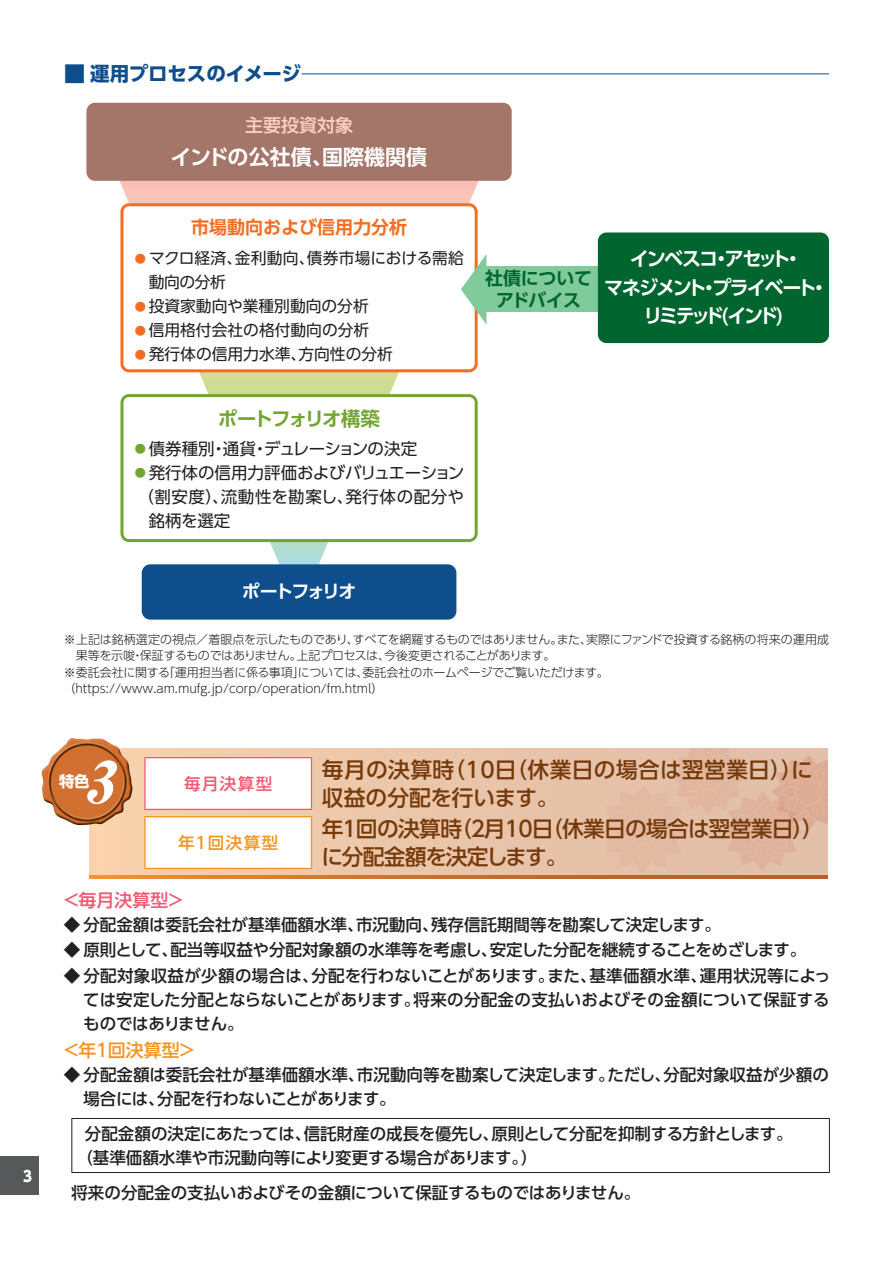
<style>
.page{position:relative;width:893px;height:1263px;background:#fff}
.page>*{position:absolute;margin:0;border:0;box-sizing:border-box;transform-origin:0 0}
.t1{font:italic 58.5px "Midashi Min Pr 5 MA31";color:#fff;scale:1.04 1}
.t2{font:500 21.75px/27.8px "UD Shin Go Pro";letter-spacing:-.03em;color:#763a0a}
.t3{font:500 21.75px/27.8px "UD Shin Go Pro";letter-spacing:.01em;color:#763a0a}
.t4{font:700 21px "UD Shin Go Pro De";color:#fff}
.t5{font:700 19.5px/28.5px "UD Shin Go Pro De";letter-spacing:-.115em;color:#fff;text-align:center}
.t6{font:700 19.5px "UD Shin Go Pro";letter-spacing:-.015em;color:#0f4e8c}
.t7{font:700 19.5px "UD Shin Go Pro De";letter-spacing:-.1em;color:#73a532}
.t8{font:700 18px "UD Shin Go Pro De";color:#f36e21}
.t9{font:700 18px/22.5px "UD Shin Go Pro De";letter-spacing:-.025em;color:#00652e;text-align:center}
.t10{font:500 18px "UD Shin Go Pro";color:#f7931d}
.t11{font:700 18px "UD Shin Go Pro De";letter-spacing:-.115em;color:#fff}
.t12{font:500 18px "UD Shin Go Pro";color:#f05972}
.t13{font:500 18px "UD Shin Go Pro";color:#fcd2c0}
.t14{font:500 16.5px/24px "UD Shin Go Pro";color:#231f20}
.t15{font:16.5px "UD Shin Go Pro";color:#231f20}
.t16{font:16.5px "UD Shin Go Pro";letter-spacing:.035em;color:#231f20}
.t17{font:16.5px "UD Shin Go Pro";letter-spacing:-.03em;color:#231f20}
.t18{font:500 16.5px "UD Shin Go Pro";letter-spacing:.09em;color:#f7931d}
.t19{font:500 16.5px "UD Shin Go Pro";letter-spacing:.09em;color:#f05972}
.t20{font:15.75px/23.7px "UD Shin Go Pro";color:#231f20}
.t21{font:700 15.3px "UD Shin Go Pro";color:#fff}
.t22{font:800 15px "UD Shin Go Pro";color:#fff;scale:.9 1}
.t23{font:300 12px "UD Shin Go Pro";letter-spacing:-.01em;color:#231f20}
.t24{font:300 12px "UD Shin Go Pro";letter-spacing:-.03em;color:#231f20}
.s1{font-size:21.75px}
.s2{font-size:16.5px;color:#f36e21}
.s3{color:#73a532}
</style>
<div class="page">
<div style="left:0;top:1157px;width:38px;height:38px;background:#57585a"></div>
<hr style="left:302px;top:73px;width:527px;height:1px;background:#0f4e8c">
<svg style="left:120px;top:181px;width:359px;height:390px"></svg>
<div style="left:142px;top:564px;width:314px;height:56px;background:#0f4e8c;border-radius:9px"></div>
<div style="left:86px;top:103px;width:426px;height:78px;background:#a47569;border-radius:9px"></div>
<svg style="left:120px;top:203px;width:358px;height:169px"></svg>
<svg style="left:120px;top:394px;width:358px;height:148px"></svg>
<div style="left:482px;top:267px;width:123px;height:45px;background:#80ca9c"></div>
<svg style="left:461px;top:254px;width:25px;height:71px"></svg>
<div style="left:598px;top:232px;width:231px;height:111px;background:#00652e;border-radius:9px"></div>
<div style="left:90px;top:748px;width:738px;height:128px;background:linear-gradient(to right,#f7d0ac,#dfbda8)"></div>
<svg style="left:598px;top:748px;width:230px;height:126px;background:#e1baa3"></svg>
<svg style="left:90px;top:876px;width:738px;height:3px;background:#cd712a"></svg>
<img style="left:41px;top:738px;width:92px;height:87px">
<div style="left:145px;top:758px;width:166px;height:51px;background:#fff"></div>
<hr style="left:144px;top:757px;width:168px;height:1px;background:#f05972">
<hr style="left:144px;top:758px;width:2px;height:51px;background:#f05972">
<hr style="left:311px;top:758px;width:1px;height:51px;background:#f05972">
<hr style="left:144px;top:809px;width:168px;height:1px;background:#f05972">
<div style="left:145px;top:817px;width:166px;height:51px;background:#fff"></div>
<hr style="left:144px;top:816px;width:168px;height:1px;background:#f7931d">
<hr style="left:144px;top:817px;width:2px;height:51px;background:#f7931d">
<hr style="left:311px;top:817px;width:1px;height:51px;background:#f7931d">
<hr style="left:144px;top:868px;width:168px;height:1px;background:#f7931d">
<hr style="left:71px;top:1118px;width:759px;height:1px;background:#231f20">
<hr style="left:71px;top:1119px;width:1px;height:53px;background:#231f20">
<hr style="left:71px;top:1172px;width:759px;height:1px;background:#231f20">
<hr style="left:829px;top:1119px;width:1px;height:53px;background:#231f20">
<p class="t22" style="left:23px;top:1163px;width:11px">3</p>
<p class="t6" style="left:64px;top:58px;width:239px"><span class="s1">■</span> 運用プロセスのイメージ</p>
<p class="t13" style="left:245px;top:111px;width:109px">主要投資対象</p>
<p class="t4" style="left:170px;top:140px;width:258px">インドの公社債、国際機関債</p>
<p class="t8" style="left:191px;top:213px;width:217px">市場動向および信用力分析</p>
<p class="t20" style="left:149px;top:246px;width:317px;text-indent:-16px"><span class="s2">●</span>マクロ経済、金利動向、債券市場における需給動向の分析</p>
<p class="t20" style="left:132px;top:294px;width:238px"><span class="s2">●</span>投資家動向や業種別動向の分析</p>
<p class="t20" style="left:132px;top:318px;width:239px"><span class="s2">●</span>信用格付会社の格付動向の分析</p>
<p class="t20" style="left:132px;top:342px;width:262px"><span class="s2">●</span>発行体の信用力水準、方向性の分析</p>
<p class="t7" style="left:218px;top:403px;width:164px">ポートフォリオ構築</p>
<p class="t17" style="left:132px;top:436px;width:286px"><span class="s3">●</span>債券種別・通貨・デュレーションの決定</p>
<p class="t15" style="left:132px;top:460px;width:334px"><span class="s3">●</span>発行体の信用力評価およびバリュエーション</p>
<p class="t16" style="left:137px;top:484px;width:328px">（割安度）、流動性を勘案し、発行体の配分や</p>
<p class="t15" style="left:149px;top:508px;width:83px">銘柄を選定</p>
<p class="t11" style="left:242px;top:577px;width:116px">ポートフォリオ</p>
<p class="t9" style="left:485px;top:266px;width:108px">社債についてアドバイス</p>
<p class="t5" style="left:604px;top:244px;width:226px">インベスコ・アセット・<br>マネジメント・プライベート・リミテッド(インド)</p>
<p class="t23" style="left:64px;top:629px;width:767px">※上記は銘柄選定の視点／着眼点を示したものであり、すべてを網羅するものではありません。また、実際にファンドで投資する銘柄の将来の運用成</p>
<p class="t24" style="left:76px;top:646px;width:481px">果等を示唆・保証するものではありません。上記プロセスは、今後変更されることがあります。</p>
<p class="t23" style="left:64px;top:662px;width:546px">※委託会社に関する「運用担当者に係る事項」については、委託会社のホームページでご覧いただけます。</p>
<p class="t23" style="left:63px;top:679px;width:322px">（https://www.am.mufg.jp/corp/operation/fm.html）</p>
<h1 class="t1" style="left:83px;top:737px;width:49px">3</h1>
<p class="t21" style="left:59px;top:769px;width:32px">特色</p>
<p class="t19" style="left:184px;top:770px;width:90px">毎月決算型</p>
<p class="t18" style="left:178px;top:829px;width:102px">年１回決算型</p>
<h2 class="t3" style="left:322px;top:755px;width:493px">毎月の決算時（10日（休業日の場合は翌営業日））に収益の分配を行います。</h2>
<h2 class="t2" style="left:321px;top:814px;width:504px">年１回の決算時（２月10日（休業日の場合は翌営業日））に分配金額を決定します。</h2>
<p class="t12" style="left:62px;top:885px;width:124px">＜毎月決算型＞</p>
<p class="t14" style="left:64px;top:912px;width:659px">◆ 分配金額は委託会社が基準価額水準、市況動向、残存信託期間等を勘案して決定します。</p>
<p class="t14" style="left:64px;top:937px;width:744px">◆ 原則として、配当等収益や分配対象額の水準等を考慮し、安定した分配を継続することをめざします。</p>
<p class="t14" style="left:83px;top:963px;width:749px;text-align:justify;text-indent:-19px">◆ 分配対象収益が少額の場合は、分配を行わないことがあります。また、基準価額水準、運用状況等によっては安定した分配とならないことがあります。将来の分配金の支払いおよびその金額について保証するものではありません。</p>
<p class="t10" style="left:62px;top:1035px;width:135px">＜年１回決算型＞</p>
<p class="t14" style="left:83px;top:1062px;width:747px;text-indent:-20px">◆ 分配金額は委託会社が基準価額水準、市況動向等を勘案して決定します。ただし、分配対象収益が少額の場合には、分配を行わないことがあります。</p>
<p class="t14" style="left:76px;top:1121px;width:718px;text-indent:9px">分配金額の決定にあたっては、信託財産の成長を優先し、原則として分配を抑制する方針とします。（基準価額水準や市況動向等により変更する場合があります。）</p>
<p class="t14" style="left:71px;top:1180px;width:570px">将来の分配金の支払いおよびその金額について保証するものではありません。</p>
</div>
